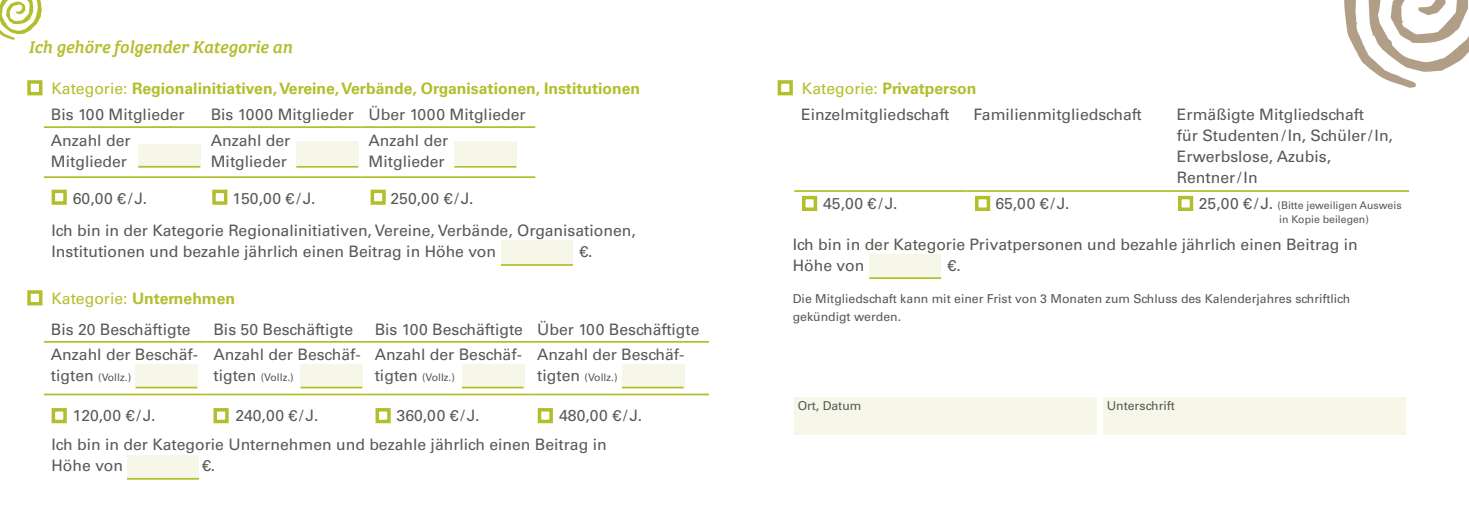
<style>
.page{position:relative;width:1469px;height:521px;background:#fff}
.page>*{position:absolute;margin:0;border:0;box-sizing:border-box;transform-origin:0 0}
.t1{font:italic 17.5px "Bree Serif";letter-spacing:-.005em;color:#b2be2c}
.t2{font:15.75px/21px "Univers LT Std";color:#585857}
.t3{font:700 15.75px "Univers LT Std";color:#b2be2c}
.t4{font:12.25px/17.5px "Univers LT Std";color:#585857}
.t5{font:10.5px/14px "Univers LT Std";color:#585857}
.s1{font-weight:400}
.s2{font-size:15.75px}
</style>
<div class="page">
<div style="left:27px;top:290px;width:15px;height:15px;border:4px solid #b2be2c"></div>
<div style="left:52px;top:190px;width:15px;height:15px;border:4px solid #b2be2c"></div>
<div style="left:52px;top:408px;width:15px;height:15px;border:4px solid #b2be2c"></div>
<div style="left:212px;top:190px;width:15px;height:15px;border:4px solid #b2be2c"></div>
<div style="left:213px;top:408px;width:16px;height:15px;border:4px solid #b2be2c"></div>
<div style="left:370px;top:190px;width:16px;height:15px;border:4px solid #b2be2c"></div>
<div style="left:375px;top:408px;width:16px;height:15px;border:4px solid #b2be2c"></div>
<div style="left:537px;top:408px;width:16px;height:15px;border:4px solid #b2be2c"></div>
<hr style="left:44px;top:126px;width:160px;height:2px;background:#b2be2c">
<hr style="left:204px;top:126px;width:157px;height:2px;background:#b2be2c">
<hr style="left:361px;top:126px;width:174px;height:2px;background:#b2be2c">
<hr style="left:44px;top:176px;width:160px;height:2px;background:#b2be2c">
<hr style="left:204px;top:176px;width:157px;height:2px;background:#b2be2c">
<hr style="left:361px;top:176px;width:174px;height:2px;background:#b2be2c">
<hr style="left:44px;top:341px;width:162px;height:2px;background:#b2be2c">
<hr style="left:206px;top:341px;width:162px;height:2px;background:#b2be2c">
<hr style="left:368px;top:341px;width:162px;height:2px;background:#b2be2c">
<hr style="left:530px;top:341px;width:179px;height:2px;background:#b2be2c">
<hr style="left:44px;top:393px;width:162px;height:2px;background:#b2be2c">
<hr style="left:206px;top:393px;width:162px;height:2px;background:#b2be2c">
<hr style="left:368px;top:393px;width:162px;height:2px;background:#b2be2c">
<hr style="left:530px;top:393px;width:179px;height:2px;background:#b2be2c">
<div style="left:138px;top:144px;width:62px;height:24px;background:#f6f7e8"></div>
<div style="left:301px;top:364px;width:62px;height:23px;background:#f6f7e8"></div>
<div style="left:296px;top:142px;width:62px;height:23px;background:#f6f7e8"></div>
<div style="left:462px;top:364px;width:62px;height:23px;background:#f6f7e8"></div>
<div style="left:622px;top:364px;width:62px;height:23px;background:#f6f7e8"></div>
<div style="left:501px;top:241px;width:72px;height:23px;background:#f6f7e8"></div>
<div style="left:127px;top:455px;width:72px;height:24px;background:#f6f7e8"></div>
<div style="left:454px;top:142px;width:62px;height:23px;background:#f6f7e8"></div>
<div style="left:136px;top:364px;width:62px;height:23px;background:#f6f7e8"></div>
<div style="left:27px;top:80px;width:15px;height:15px;border:4px solid #b2be2c"></div>
<svg style="left:0;top:0;width:42px;height:40px"></svg>
<div style="left:802px;top:196px;width:15px;height:15px;border:4px solid #b2be2c"></div>
<div style="left:975px;top:196px;width:15px;height:15px;border:4px solid #b2be2c"></div>
<div style="left:1178px;top:196px;width:15px;height:15px;border:4px solid #b2be2c"></div>
<hr style="left:794px;top:190px;width:172px;height:2px;background:#b2be2c">
<hr style="left:966px;top:190px;width:203px;height:2px;background:#b2be2c">
<hr style="left:1169px;top:190px;width:239px;height:2px;background:#b2be2c">
<div style="left:777px;top:80px;width:15px;height:15px;border:4px solid #b2be2c"></div>
<div style="left:794px;top:397px;width:303px;height:37px;background:#f6f7e8"></div>
<div style="left:1102px;top:397px;width:303px;height:37px;background:#f6f7e8"></div>
<svg style="left:1344px;top:0;width:124px;height:88px"></svg>
<hr style="left:138px;top:166px;width:62px;height:2px;background:#b2be2c">
<hr style="left:296px;top:166px;width:62px;height:2px;background:#b2be2c">
<hr style="left:454px;top:166px;width:62px;height:2px;background:#b2be2c">
<hr style="left:501px;top:264px;width:72px;height:2px;background:#b2be2c">
<hr style="left:136px;top:387px;width:61px;height:1px;background:#b2be2c">
<hr style="left:127px;top:478px;width:72px;height:2px;background:#b2be2c">
<hr style="left:301px;top:387px;width:61px;height:1px;background:#b2be2c">
<hr style="left:462px;top:387px;width:61px;height:1px;background:#b2be2c">
<hr style="left:622px;top:387px;width:61px;height:1px;background:#b2be2c">
<div style="left:869px;top:255px;width:72px;height:23px;background:#f6f7e8"></div>
<hr style="left:869px;top:277px;width:72px;height:2px;background:#b2be2c">
<p class="t1" style="left:29px;top:33px;width:265px">Ich gehöre folgender Kategorie an</p>
<p class="t3" style="left:52px;top:79px;width:590px"><span class="s1">Kategorie:</span> Regionalinitiativen, Vereine, Verbände, Organisationen, Institutionen</p>
<p class="t2" style="left:51px;top:104px;width:135px">Bis 100 Mitglieder</p>
<p class="t2" style="left:211px;top:104px;width:316px">Bis 1000 Mitglieder Über 1000 Mitglieder</p>
<p class="t2" style="left:51px;top:130px;width:81px">Anzahl der<br>Mitglieder</p>
<p class="t2" style="left:211px;top:130px;width:81px">Anzahl der<br>Mitglieder</p>
<p class="t2" style="left:368px;top:130px;width:81px">Anzahl der<br>Mitglieder</p>
<p class="t2" style="left:73px;top:188px;width:76px">60,00 €/J.</p>
<p class="t2" style="left:233px;top:188px;width:84px">150,00 €/J.</p>
<p class="t2" style="left:390px;top:188px;width:84px">250,00 €/J.</p>
<p class="t2" style="left:52px;top:219px;width:586px">Ich bin in der Kategorie Regionalinitiativen, Vereine, Verbände, Organisationen,<br>Institutionen und bezahle jährlich einen Beitrag in Höhe von</p>
<p class="t2" style="left:579px;top:240px;width:15px">€.</p>
<p class="t3" style="left:52px;top:289px;width:185px"><span class="s1">Kategorie:</span> Unternehmen</p>
<p class="t2" style="left:51px;top:319px;width:141px">Bis 20 Beschäftigte</p>
<p class="t2" style="left:213px;top:319px;width:141px">Bis 50 Beschäftigte</p>
<p class="t2" style="left:375px;top:319px;width:326px">Bis 100 Beschäftigte Über 100 Beschäftigte</p>
<p class="t2" style="left:51px;top:344px;width:149px">Anzahl der Beschäf-</p>
<p class="t5" style="left:51px;top:371px;width:82px"><span class="s2">tigten</span> (Vollz.)</p>
<p class="t2" style="left:213px;top:344px;width:149px">Anzahl der Beschäf-</p>
<p class="t5" style="left:213px;top:371px;width:82px"><span class="s2">tigten</span> (Vollz.)</p>
<p class="t2" style="left:375px;top:344px;width:149px">Anzahl der Beschäf-</p>
<p class="t5" style="left:375px;top:371px;width:82px"><span class="s2">tigten</span> (Vollz.)</p>
<p class="t2" style="left:537px;top:344px;width:149px">Anzahl der Beschäf-</p>
<p class="t5" style="left:537px;top:371px;width:82px"><span class="s2">tigten</span> (Vollz.)</p>
<p class="t2" style="left:73px;top:405px;width:84px">120,00 €/J.</p>
<p class="t2" style="left:235px;top:405px;width:84px">240,00 €/J.</p>
<p class="t2" style="left:396px;top:405px;width:84px">360,00 €/J.</p>
<p class="t2" style="left:559px;top:405px;width:84px">480,00 €/J.</p>
<p class="t2" style="left:52px;top:434px;width:556px">Ich bin in der Kategorie Unternehmen und bezahle jährlich einen Beitrag in<br>Höhe von</p>
<p class="t2" style="left:202px;top:455px;width:15px">€.</p>
<p class="t3" style="left:802px;top:79px;width:176px"><span class="s1">Kategorie:</span> Privatperson</p>
<p class="t2" style="left:801px;top:104px;width:150px">Einzelmitgliedschaft</p>
<p class="t2" style="left:973px;top:104px;width:170px">Familienmitgliedschaft</p>
<p class="t2" style="left:1176px;top:104px;width:217px">Ermäßigte Mitgliedschaft<br>für Studenten/In, Schüler/In,<br>Erwerbslose, Azubis,<br>Rentner/In</p>
<p class="t2" style="left:823px;top:193px;width:76px">45,00 €/J.</p>
<p class="t2" style="left:995px;top:193px;width:76px">65,00 €/J.</p>
<p class="t5" style="left:1279px;top:199px;width:124px;text-indent:-80px"><span class="s2">25,00 €/J.</span> (Bitte jeweiligen Ausweis in Kopie beilegen)</p>
<p class="t2" style="left:792px;top:234px;width:566px">Ich bin in der Kategorie Privatpersonen und bezahle jährlich einen Beitrag in<br>Höhe von</p>
<p class="t2" style="left:947px;top:255px;width:15px">€.</p>
<p class="t4" style="left:792px;top:290px;width:559px">Die Mitgliedschaft kann mit einer Frist von 3 Monaten zum Schluss des Kalenderjahres schriftlich gekündigt werden.</p>
<p class="t4" style="left:797px;top:397px;width:65px">Ort, Datum</p>
<p class="t4" style="left:1106px;top:397px;width:70px">Unterschrift</p>
</div>
